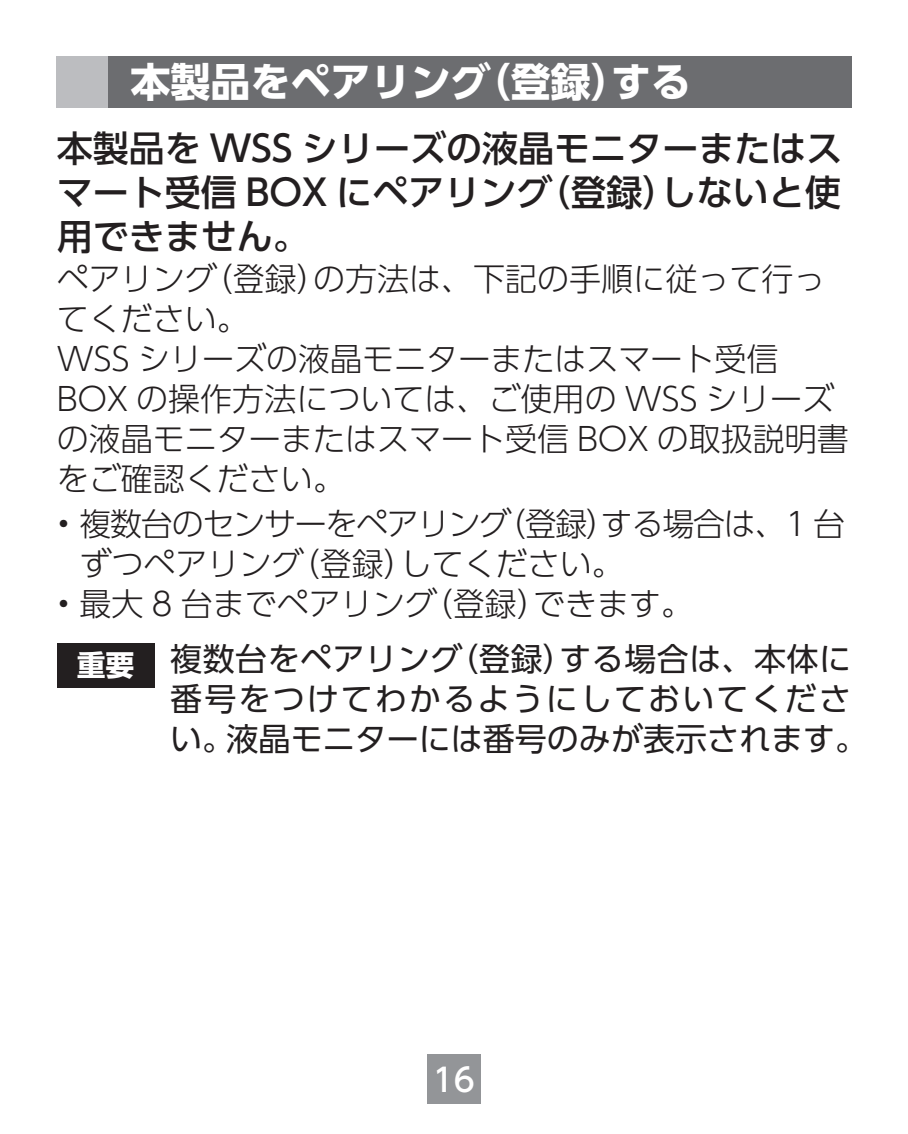
<style>
.page{position:relative;width:908px;height:1134px;background:#fff}
.page>*{position:absolute;margin:0;border:0;box-sizing:border-box;transform-origin:0 0}
.t1{font:700 40px "UD Shin Go Pro";color:#fff}
.t2{font:500 36px/44px "UD Shin Go Pro";color:#231f20;text-align:justify}
.t3{font:300 32px/40px "UD Shin Go Pro";color:#231f20}
.t4{font:300 32px/40px "UD Shin Go Pro";letter-spacing:-.04em;color:#231f20}
.t5{font:32px/54.8px "UD Shin Go Pro";letter-spacing:.015em;color:#231f20}
.t6{font:32px/40px "UD Shin Go Pro";letter-spacing:.065em;color:#231f20}
.t7{font:500 32px "UD Shin Go Pro";color:#fff}
.s1{font-weight:300}
</style>
<div class="page">
<svg style="left:427px;top:1054px;width:53px;height:1px"></svg>
<div style="left:427px;top:1055px;width:53px;height:49px;background:#939598"></div>
<div style="left:57px;top:57px;width:51px;height:51px;background:#bcbdc0"></div>
<div style="left:108px;top:57px;width:742px;height:51px;background:#6c6d70"></div>
<div style="left:57px;top:643px;width:97px;height:44px;background:#231f20"></div>
<p class="t1" style="left:130px;top:50px;width:562px">本製品をペアリング（登録）する</p>
<p class="t2" style="left:57px;top:125px;width:786px">本製品を WSS シリーズの液晶モニターまたはスマート受信 BOX にペアリング（登録）しないと使用できません。</p>
<p class="t3" style="left:57px;top:257px;width:793px">ペアリング（登録）の方法は、下記の手順に従って行ってください。<br>WSS シリーズの液晶モニターまたはスマート受信<br>BOX の操作方法については、ご使用の WSS シリーズの液晶モニターまたはスマート受信 BOX の取扱説明書をご確認ください。</p>
<p class="t4" style="left:79px;top:503px;width:767px;text-indent:-23px">• 複数台のセンサーをペアリング（登録）する場合は、1 台ずつペアリング（登録）してください。</p>
<p class="t5" style="left:77px;top:576px;width:775px;text-indent:-20px"><span class="s1">• 最大 8 台までペアリング（登録）できます。<br></span><sub>重要</sub> 複数台をペアリング（登録）する場合は、本体に</p>
<p class="t6" style="left:170px;top:678px;width:698px">番号をつけてわかるようにしておいてください。液晶モニターには番号のみが表示されます。</p>
<p class="t7" style="left:432px;top:1053px;width:44px">16</p>
</div>
